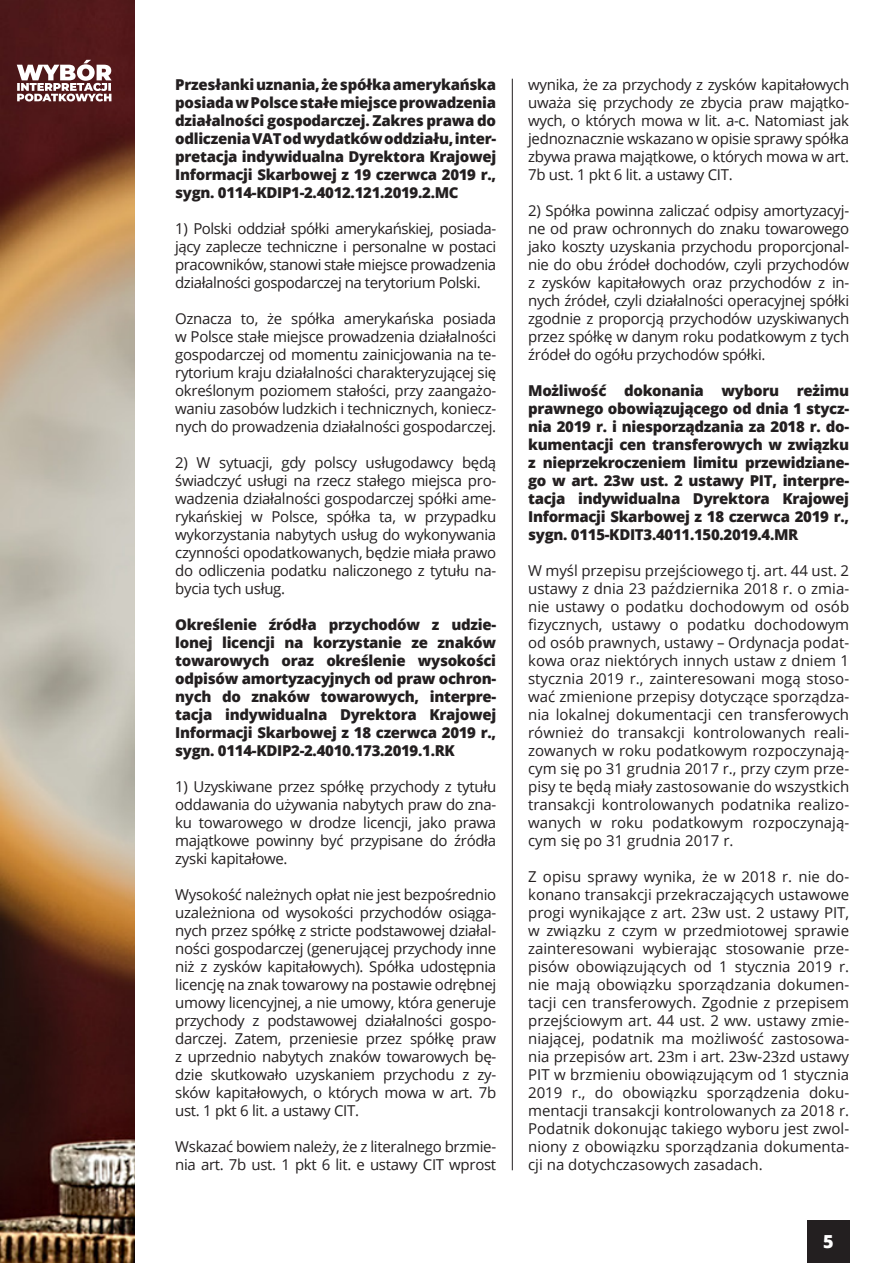
<style>
.page{position:relative;width:893px;height:1263px;background:#fff}
.page>*{position:absolute;margin:0;border:0;box-sizing:border-box;transform-origin:0 0}
.t1{font:800 18px "Open Sans";color:#fff}
.t2{font:15px/18px "Open Sans";letter-spacing:-.02em;color:#231f20;text-align:justify}
.t3{font:800 15px/18px "Open Sans";letter-spacing:-.02em;color:#231f20;text-align:justify}
</style>
<div class="page">
<div style="left:807px;top:1221px;width:42px;height:42px;background:#231f20"></div>
<img style="left:0;top:0;width:134px;height:1263px">
<img style="left:17px;top:60px;width:95px;height:31px">
<hr style="left:512px;top:79px;width:1px;height:1091px;background:#231f20">
<p class="t3" style="left:175px;top:75px;width:322px">Przesłanki uznania, że spółka amerykańska posiada w Polsce stałe miejsce prowadzenia działalności gospodarczej. Zakres prawa do odliczenia VAT od wydatków oddziału, inter&shy;pretacja indywidualna Dyrektora Krajowej Informacji Skarbowej z 19 czerwca 2019 r., sygn. 0114-KDIP1-2.4012.121.2019.2.MC</p>
<p class="t2" style="left:175px;top:219px;width:323px">1) Polski oddział spółki amerykańskiej, posiada&shy;jący zaplecze techniczne i personalne w postaci pracowników, stanowi stałe miejsce prowadzenia działalności gospodarczej na terytorium Polski.</p>
<p class="t2" style="left:175px;top:309px;width:323px">Oznacza to, że spółka amerykańska posiada w Polsce stałe miejsce prowadzenia działalności gospodarczej od momentu zainicjowania na te&shy;rytorium kraju działalności charakteryzującej się określonym poziomem stałości, przy zaangażo&shy;waniu zasobów ludzkich i technicznych, koniecz&shy;nych do prowadzenia działalności gospodarczej.</p>
<p class="t2" style="left:175px;top:453px;width:323px">2) W sytuacji, gdy polscy usługodawcy będą świadczyć usługi na rzecz stałego miejsca pro&shy;wadzenia działalności gospodarczej spółki ame&shy;rykańskiej w Polsce, spółka ta, w przypadku wykorzystania nabytych usług do wykonywania czynności opodatkowanych, będzie miała prawo do odliczenia podatku naliczonego z tytułu na&shy;bycia tych usług.</p>
<p class="t3" style="left:175px;top:615px;width:322px">Określenie źródła przychodów z udzie&shy;lonej licencji na korzystanie ze znaków towarowych oraz określenie wysokości odpisów amortyzacyjnych od praw ochron&shy;nych do znaków towarowych, interpre&shy;tacja indywidualna Dyrektora Krajowej Informacji Skarbowej z 18 czerwca 2019 r., sygn. 0114-KDIP2-2.4010.173.2019.1.RK</p>
<p class="t2" style="left:175px;top:777px;width:323px">1) Uzyskiwane przez spółkę przychody z tytułu oddawania do używania nabytych praw do zna&shy;ku towarowego w drodze licencji, jako prawa majątkowe powinny być przypisane do źródła zyski kapitałowe.</p>
<p class="t2" style="left:175px;top:885px;width:323px">Wysokość należnych opłat nie jest bezpośrednio uzależniona od wysokości przychodów osiąga&shy;nych przez spółkę z stricte podstawowej działal&shy;ności gospodarczej (generującej przychody inne niż z zysków kapitałowych). Spółka udostępnia licencję na znak towarowy na postawie odrębnej umowy licencyjnej, a nie umowy, która generuje przychody z podstawowej działalności gospo&shy;darczej. Zatem, przeniesie przez spółkę praw z uprzednio nabytych znaków towarowych bę&shy;dzie skutkowało uzyskaniem przychodu z zy&shy;sków kapitałowych, o których mowa w art. 7b ust. 1 pkt 6 lit. a ustawy CIT.</p>
<p class="t2" style="left:175px;top:1137px;width:323px">Wskazać bowiem należy, że z literalnego brzmie&shy;nia art. 7b ust. 1 pkt 6 lit. e ustawy CIT wprost</p>
<p class="t2" style="left:528px;top:75px;width:323px">wynika, że za przychody z zysków kapitałowych uważa się przychody ze zbycia praw majątko&shy;wych, o których mowa w lit. a-c. Natomiast jak jednoznacznie wskazano w opisie sprawy spółka zbywa prawa majątkowe, o których mowa w art.<br>7b ust. 1 pkt 6 lit. a ustawy CIT.</p>
<p class="t2" style="left:528px;top:201px;width:323px">2) Spółka powinna zaliczać odpisy amortyzacyj&shy;ne od praw ochronnych do znaku towarowego jako koszty uzyskania przychodu proporcjonal&shy;nie do obu źródeł dochodów, czyli przychodów z zysków kapitałowych oraz przychodów z in&shy;nych źródeł, czyli działalności operacyjnej spółki zgodnie z proporcją przychodów uzyskiwanych przez spółkę w danym roku podatkowym z tych źródeł do ogółu przychodów spółki.</p>
<p class="t3" style="left:528px;top:381px;width:322px">Możliwość dokonania wyboru reżimu prawnego obowiązującego od dnia 1 stycz&shy;nia 2019 r. i niesporządzania za 2018 r. do&shy;kumentacji cen transferowych w związku z nieprzekroczeniem limitu przewidziane&shy;go w art. 23w ust. 2 ustawy PIT, interpre&shy;tacja indywidualna Dyrektora Krajowej Informacji Skarbowej z 18 czerwca 2019 r., sygn. 0115-KDIT3.4011.150.2019.4.MR</p>
<p class="t2" style="left:528px;top:561px;width:323px">W myśl przepisu przejściowego tj. art. 44 ust. 2 ustawy z dnia 23 października 2018 r. o zmia&shy;nie ustawy o podatku dochodowym od osób fizycznych, ustawy o podatku dochodowym od osób prawnych, ustawy – Ordynacja podat&shy;kowa oraz niektórych innych ustaw z dniem 1 stycznia 2019 r., zainteresowani mogą stoso&shy;wać zmienione przepisy dotyczące sporządza&shy;nia lokalnej dokumentacji cen transferowych również do transakcji kontrolowanych reali&shy;zowanych w roku podatkowym rozpoczynają&shy;cym się po 31 grudnia 2017 r., przy czym prze&shy;pisy te będą miały zastosowanie do wszystkich transakcji kontrolowanych podatnika realizo&shy;wanych w roku podatkowym rozpoczynają&shy;cym się po 31 grudnia 2017 r.</p>
<p class="t2" style="left:528px;top:867px;width:323px">Z opisu sprawy wynika, że w 2018 r. nie do&shy;konano transakcji przekraczających ustawowe progi wynikające z art. 23w ust. 2 ustawy PIT, w związku z czym w przedmiotowej sprawie zainteresowani wybierając stosowanie prze&shy;pisów obowiązujących od 1 stycznia 2019 r. nie mają obowiązku sporządzania dokumen&shy;tacji cen transferowych. Zgodnie z przepisem przejściowym art. 44 ust. 2 ww. ustawy zmie&shy;niającej, podatnik ma możliwość zastosowa&shy;nia przepisów art. 23m i art. 23w-23zd ustawy PIT w brzmieniu obowiązującym od 1 stycznia 2019 r., do obowiązku sporządzenia doku&shy;mentacji transakcji kontrolowanych za 2018 r.<br>Podatnik dokonując takiego wyboru jest zwol&shy;niony z obowiązku sporządzania dokumenta&shy;cji na dotychczasowych zasadach.</p>
<p class="t1" style="left:823px;top:1228px;width:12px">5</p>
</div>
